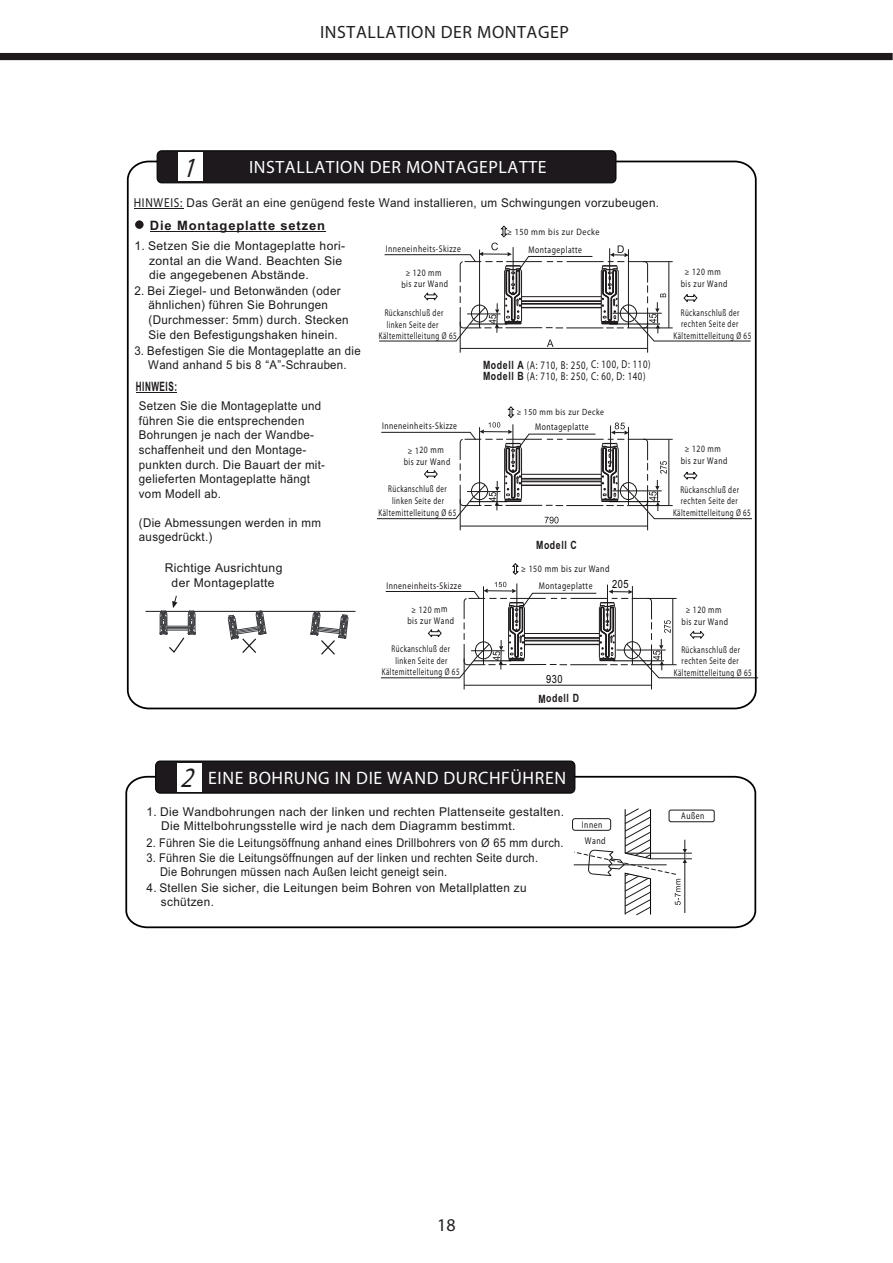
<style>
.page{position:relative;width:893px;height:1263px;background:#fff}
.page>*{position:absolute;margin:0;border:0;box-sizing:border-box;transform-origin:0 0}
.t1{font:italic 900 27.9px "Arial";color:#1d191c;scale:.83 1}
.t2{font:900 18px "Arial";letter-spacing:.035em;color:#fff}
.t3{font:18px "Myriad Pro";color:#231f20}
.t4{font:900 17.85px "Arial";letter-spacing:.035em;color:#231f20}
.t5{font:900 17.85px "Arial";letter-spacing:.035em;color:#fff}
.t6{font:700 12.9px "Arial";letter-spacing:.065em;color:#1d191c}
.t7{font:700 12.9px "Arial";letter-spacing:.065em;color:#1d191c;scale:.63 1}
.t8{font:12.15px/14.5px "Arial";letter-spacing:.025em;color:#1d191c}
.t9{font:12.15px/14.5px "Arial";letter-spacing:.025em;color:#1d191c;scale:.95 1}
.t10{font:12.15px/14.5px "Arial";letter-spacing:.025em;color:#1d191c;scale:.96 1}
.t11{font:12.15px/14.5px "Arial";letter-spacing:.025em;color:#1d191c;scale:.91 1}
.t12{font:12.15px "Arial";letter-spacing:.025em;color:#1d191c;scale:.9 1}
.t13{font:12.15px/14.5px "Arial";letter-spacing:.025em;color:#1d191c;text-align:center;scale:.94 1}
.t14{font:900 11.4px "Arial";letter-spacing:.065em;color:#1d191c;scale:.77 1}
.t15{font:700 11.4px "Arial";letter-spacing:.065em;color:#1d191c;scale:.77 1}
.t16{font:11.4px "Arial Narrow";letter-spacing:.045em;color:#000}
.t17{font:900 9.75px/11.7px "Arial";letter-spacing:.065em;color:#1d191c;text-align:center;scale:.72 1}
.t18{font:900 9.75px/11.7px "Arial";letter-spacing:.065em;color:#1d191c;text-align:center;scale:.78 1}
.t19{font:900 9.75px "Arial";letter-spacing:.065em;color:#1d191c;scale:.82 1}
.t20{font:900 9.75px "Arial";letter-spacing:.065em;color:#1d191c;scale:.81 1}
.t21{font:900 9.45px "Arial";letter-spacing:.065em;color:#1d191c;scale:.87 1}
.t22{font:900 9.15px "Arial";letter-spacing:.065em;color:#1d191c;scale:.85 1}
.s1{color:#fff}
.s2{font-weight:900;font-size:12.9px}
.s3{font-weight:700}
.s4{font-style:italic;font-size:28.05px;color:#1d191c}
</style>
<div class="page">
<div style="left:0;top:53px;width:893px;height:7px;background:#1d191c"></div>
<svg style="left:126px;top:160px;width:631px;height:550px"></svg>
<div style="left:157px;top:151px;width:459px;height:32px;background:#1d191c;border-radius:5px"></div>
<div style="left:157px;top:151px;width:459px;height:32px;border:1px solid #000;border-radius:5px"></div>
<div style="left:178px;top:152px;width:25px;height:29px;background:#fff"></div>
<hr style="left:145px;top:611px;width:210px;height:1px;background:#1d191c">
<svg style="left:160px;top:595px;width:36px;height:59px"></svg>
<svg style="left:228px;top:607px;width:39px;height:47px"></svg>
<svg style="left:311px;top:611px;width:38px;height:45px"></svg>
<div style="left:136px;top:221px;width:7px;height:7px;background:#1d191c;border-radius:50%"></div>
<div style="left:136px;top:221px;width:7px;height:7px;border:1px solid #1d191c;border-radius:50%"></div>
<hr style="left:460px;top:322px;width:1px;height:31px;background:#1d191c">
<hr style="left:460px;top:499px;width:1px;height:31px;background:#1d191c">
<hr style="left:464px;top:659px;width:1px;height:30px;background:#1d191c">
<hr style="left:647px;top:322px;width:1px;height:31px;background:#1d191c">
<hr style="left:647px;top:499px;width:1px;height:31px;background:#1d191c">
<hr style="left:651px;top:659px;width:1px;height:30px;background:#1d191c">
<hr style="left:460px;top:348px;width:187px;height:1px;background:#1d191c">
<hr style="left:460px;top:526px;width:187px;height:1px;background:#1d191c">
<hr style="left:464px;top:685px;width:187px;height:1px;background:#1d191c">
<hr style="left:566px;top:328px;width:37px;height:1px;background:#1d191c">
<hr style="left:567px;top:261px;width:36px;height:1px;background:#1d191c">
<svg style="left:512px;top:563px;width:7px;height:12px"></svg>
<hr style="left:521px;top:296px;width:80px;height:1px;background:#1d191c">
<hr style="left:521px;top:301px;width:80px;height:1px;background:#1d191c">
<hr style="left:521px;top:303px;width:80px;height:1px;background:#1d191c">
<hr style="left:521px;top:304px;width:80px;height:1px;background:#1d191c">
<hr style="left:521px;top:307px;width:80px;height:1px;background:#1d191c">
<hr style="left:521px;top:308px;width:80px;height:1px;background:#1d191c">
<svg style="left:600px;top:245px;width:151px;height:97px"></svg>
<svg style="left:379px;top:225px;width:214px;height:122px"></svg>
<svg style="left:376px;top:406px;width:376px;height:117px"></svg>
<svg style="left:380px;top:582px;width:379px;height:96px"></svg>
<hr style="left:134px;top:208px;width:49px;height:1px;background:#1d191c">
<hr style="left:136px;top:392px;width:41px;height:1px;background:#1d191c">
<hr style="left:150px;top:231px;width:176px;height:1px;background:#1d191c">
<hr style="left:470px;top:324px;width:37px;height:1px;background:#000">
<hr style="left:470px;top:501px;width:37px;height:1px;background:#000">
<hr style="left:474px;top:661px;width:37px;height:1px;background:#000">
<hr style="left:609px;top:324px;width:51px;height:1px;background:#000">
<hr style="left:609px;top:501px;width:51px;height:1px;background:#000">
<hr style="left:613px;top:661px;width:51px;height:1px;background:#000">
<svg style="left:125px;top:775px;width:632px;height:154px"></svg>
<div style="left:156px;top:761px;width:419px;height:32px;background:#1d191c;border-radius:5px"></div>
<div style="left:155px;top:761px;width:420px;height:32px;border:1px solid #000;border-radius:5px"></div>
<div style="left:177px;top:763px;width:25px;height:29px;background:#fff"></div>
<div style="left:572px;top:818px;width:39px;height:13px;border:1px solid #1d191c;border-radius:3px"></div>
<div style="left:669px;top:810px;width:45px;height:12px;border:1px solid #1d191c;border-radius:2px"></div>
<hr style="left:625px;top:853px;width:67px;height:1px;background:#1d191c">
<hr style="left:651px;top:859px;width:41px;height:1px;background:#1d191c">
<svg style="left:573px;top:808px;width:114px;height:107px"></svg>
<h3 class="t4" style="left:320px;top:26px;width:299px">INSTALLATION DER MONTAGEP<span class="s1">LATTE</span></h3>
<h1 class="t1" style="left:182px;top:157px;width:25px">1</h1>
<h3 class="t5" style="left:249px;top:160px;width:299px">INSTALLATION DER MONTAGEPLATTE</h3>
<p class="t10" style="left:134px;top:197px;width:549px"><span class="s2">HINWEIS:</span> Das Gerät an eine genügend feste Wand installieren, um Schwingungen vorzubeugen.</p>
<h3 class="t6" style="left:150px;top:221px;width:177px">Die Montageplatte setzen</h3>
<p class="t8" style="left:149px;top:240px;width:198px;text-indent:-15px">1. Setzen Sie die Montageplatte hori&shy;zontal an die Wand. Beachten Sie die angegebenen Abstände.</p>
<p class="t10" style="left:149px;top:285px;width:210px;text-indent:-14px">2. Bei Ziegel- und Betonwänden (oder ähnlichen) führen Sie Bohrungen (Durchmesser: 5mm) durch. Stecken Sie den Befestigungshaken hinein.</p>
<p class="t13" style="left:134px;top:344px;width:242px">3. Befestigen Sie die Montageplatte an die<br>Wand anhand 5 bis 8 “A”-Schrauben.</p>
<p class="t9" style="left:139px;top:400px;width:197px">Setzen Sie die Montageplatte und führen Sie die entsprechenden<br>Bohrungen je nach der Wandbe&shy;schaffenheit und den Montage&shy;punkten durch. Die Bauart der mit&shy;gelieferten Montageplatte hängt vom Modell ab.</p>
<p class="t9" style="left:139px;top:517px;width:193px">(Die Abmessungen werden in mm ausgedrückt.)</p>
<p class="t8" style="left:165px;top:562px;width:119px;text-align:center">Richtige Ausrichtung der Montageplatte</p>
<h3 class="t7" style="left:136px;top:381px;width:67px">HINWEIS:</h3>
<p class="t18" style="left:386px;top:243px;width:98px">Inneneinheits-Skizze</p>
<p class="t18" style="left:401px;top:267px;width:61px">≥ 120 mm bis zur Wand</p>
<p class="t17" style="left:385px;top:307px;width:83px">Rückanschluß der</p>
<p class="t17" style="left:387px;top:319px;width:74px">linken Seite der</p>
<p class="t17" style="left:379px;top:331px;width:110px">Kältemittelleitung Ø 65</p>
<p class="t18" style="left:382px;top:420px;width:98px">Inneneinheits-Skizze</p>
<p class="t18" style="left:404px;top:445px;width:61px">≥ 120 mm bis zur Wand</p>
<p class="t17" style="left:378px;top:484px;width:110px">Rückanschluß der linken Seite der<br>Kältemittelleitung Ø 65</p>
<p class="t18" style="left:386px;top:580px;width:98px">Inneneinheits-Skizze</p>
<p class="t21" style="left:507px;top:228px;width:108px">≥ 150 mm bis zur Decke</p>
<p class="t18" style="left:528px;top:245px;width:70px">Montageplatte</p>
<p class="t14" style="left:483px;top:360px;width:219px"><span class="s3">Modell A</span> (A: 710, B: 250, C: 100, D: 110)</p>
<p class="t14" style="left:483px;top:372px;width:212px"><span class="s3">Modell B</span> (A: 710, B: 250, C: 60, D: 140)</p>
<p class="t22" style="left:517px;top:409px;width:104px">≥ 150 mm bis zur Decke</p>
<p class="t18" style="left:535px;top:422px;width:70px">Montageplatte</p>
<p class="t15" style="left:536px;top:541px;width:54px">Modell C</p>
<p class="t19" style="left:521px;top:565px;width:109px">≥ 150 mm bis zur Wand</p>
<p class="t18" style="left:539px;top:581px;width:70px">Montageplatte</p>
<p class="t16" style="left:612px;top:577px;width:18px">205</p>
<p class="t18" style="left:681px;top:267px;width:61px">≥ 120 mm bis zur Wand</p>
<p class="t17" style="left:673px;top:307px;width:110px">Rückanschluß der rechten Seite der<br>Kältemittelleitung Ø 65</p>
<p class="t18" style="left:681px;top:443px;width:61px">≥ 120 mm bis zur Wand</p>
<p class="t17" style="left:673px;top:484px;width:110px">Rückanschluß der rechten Seite der<br>Kältemittelleitung Ø 65</p>
<p class="t18" style="left:407px;top:604px;width:61px">≥ 120 mm bis zur Wand</p>
<p class="t18" style="left:681px;top:605px;width:61px">≥ 120 mm bis zur Wand</p>
<p class="t17" style="left:382px;top:643px;width:110px">Rückanschluß der linken Seite der<br>Kältemittelleitung Ø 65</p>
<p class="t16" style="left:546px;top:672px;width:18px">930</p>
<p class="t15" style="left:538px;top:694px;width:54px">Modell D</p>
<h2 class="t2" style="left:180px;top:771px;width:387px"><span class="s4">2</span> EINE BOHRUNG IN DIE WAND DURCHFÜHREN</h2>
<p class="t8" style="left:161px;top:805px;width:404px;text-indent:-15px">1. Die Wandbohrungen nach der linken und rechten Plattenseite gestalten.<br>Die Mittelbohrungsstelle wird je nach dem Diagramm bestimmt.</p>
<p class="t12" style="left:147px;top:838px;width:465px">2. Führen Sie die Leitungsöffnung anhand eines Drillbohrers von Ø 65 mm durch.</p>
<p class="t11" style="left:160px;top:851px;width:417px;text-indent:-13px">3. Führen Sie die Leitungsöffnungen auf der linken und rechten Seite durch.<br>Die Bohrungen müssen nach Außen leicht geneigt sein.</p>
<p class="t8" style="left:161px;top:881px;width:367px;text-indent:-14px">4. Stellen Sie sicher, die Leitungen beim Bohren von Metallplatten zu schützen.</p>
<p class="t18" style="left:582px;top:819px;width:28px">Innen</p>
<p class="t20" style="left:585px;top:837px;width:27px">Wand</p>
<p class="t17" style="left:674px;top:644px;width:110px">Rückanschluß der rechten Seite der<br>Kältemittelleitung Ø 65</p>
<p class="t18" style="left:681px;top:810px;width:31px">Außen</p>
<h2 class="t3" style="left:437px;top:1214px;width:20px">18</h2>
</div>
